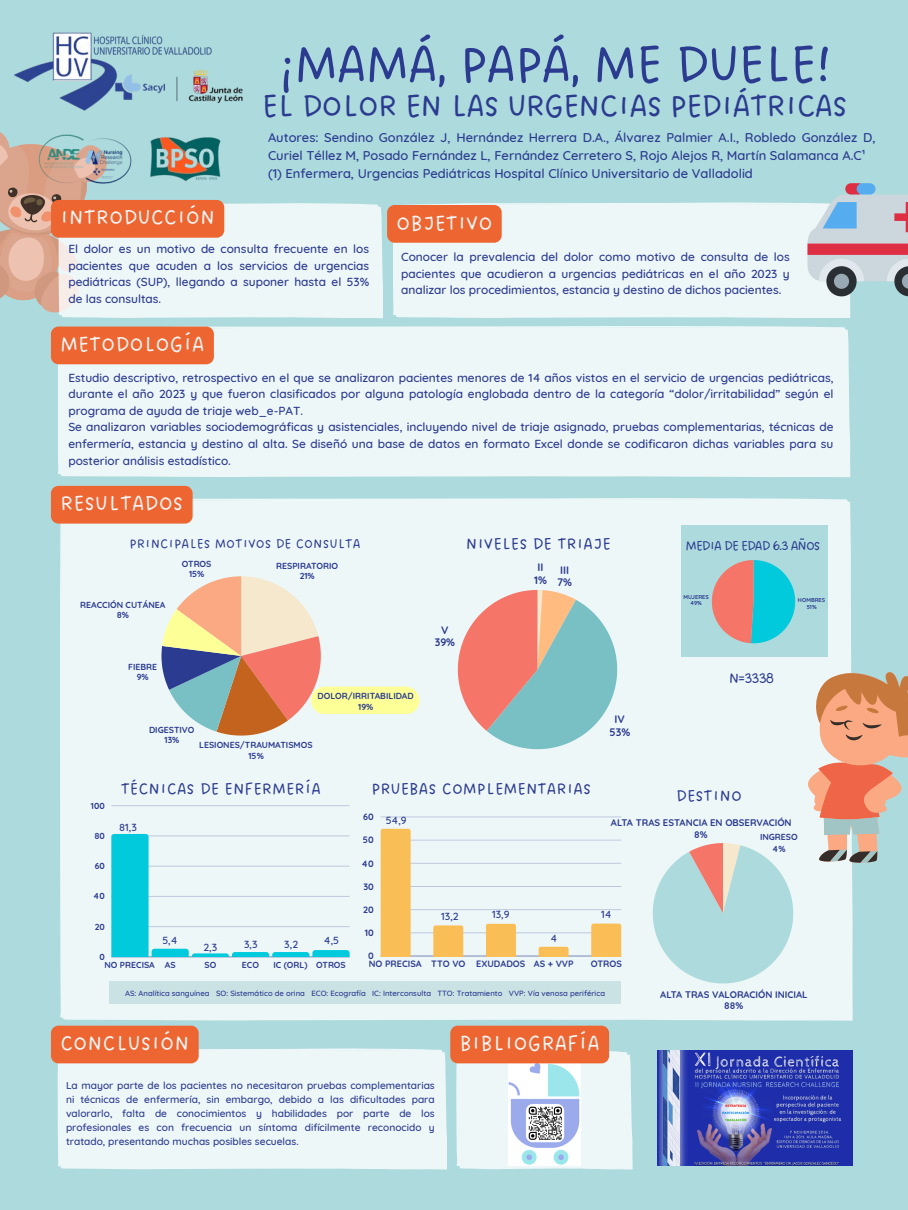
<style>
.page{position:relative;width:908px;height:1210px;background:#fff}
.page>*{position:absolute;margin:0;border:0;box-sizing:border-box;transform-origin:0 0}
.t1{font:56px "DO Sans Regular";letter-spacing:-.04em;color:#2b3b8f}
.t2{font:33.95px "DO Sans Regular";letter-spacing:-.04em;color:#2b3b8f}
.t3{font:22.75px "DO Sans Regular";color:#f5f5f5}
.t4{font:17.5px "DO Sans Regular";color:#2b3b8f}
.t5{font:16.1px "DO Sans Regular";color:#2b3b8f}
.t6{font:14.35px "DO Sans Regular";color:#2b3b8f}
.t7{font:14.35px "DO Sans Regular";letter-spacing:-.075em;color:#2b3b8f}
.t8{font:500 12.95px/18.1px "Quicksand";color:#2b3b8f}
.t9{font:500 11.9px/16.5px "Quicksand";color:#2b3b8f;text-align:justify}
.t10{font:700 10.85px/12.4px "Quicksand";color:#2b3b8f;text-align:center}
.t11{font:500 10.5px "Quicksand";color:#2b3b8f}
.t12{font:500 10.19px/14.2px "Quicksand";color:#2b3b8f;text-align:justify}
.t13{font:700 9.55px/11px "Quicksand";color:#2b3b8f;text-align:center}
.t14{font:700 9.17px "Quicksand";color:#2b3b8f}
.t15{font:700 8.75px/10px "Quicksand";color:#2b3b8f;text-align:center}
.t16{font:700 8.71px "Quicksand";color:#2b3b8f}
.t17{font:500 7.7px "Quicksand";color:#2b3b8f}
.t18{font:700 5.67px/6.5px "Quicksand";color:#2b3b8f;text-align:center}
</style>
<div class="page">
<div style="left:0;top:0;width:907px;height:1210px;background:#addadd"></div>
<div style="left:58px;top:326px;width:789px;height:149px;background:#eef7f8"></div>
<div style="left:60px;top:498px;width:789px;height:520px;background:#eef7f8"></div>
<svg style="left:61px;top:1052px;width:386px;height:117px"></svg>
<div style="left:58px;top:1048px;width:386px;height:119px;background:#eef7f8"></div>
<div style="left:393px;top:202px;width:454px;height:114px;background:#eef7f8"></div>
<svg style="left:807px;top:194px;width:100px;height:102px;background:#b9b5c1"></svg>
<div style="left:845px;top:183px;width:18px;height:11px;background:#dd2e44;border-radius:6px"></div>
<div style="left:856px;top:183px;width:19px;height:11px;background:#55acee;border-radius:6px"></div>
<svg style="left:804px;top:664px;width:103px;height:198px"></svg>
<img style="left:14px;top:32px;width:229px;height:79px">
<img style="left:657px;top:1050px;width:195px;height:115px">
<div style="left:311px;top:686px;width:108px;height:28px;background:#fdff97;border-radius:14px"></div>
<svg style="left:457px;top:590px;width:160px;height:159px;background:#c0b5af"></svg>
<svg style="left:161px;top:576px;width:160px;height:159px;background:#d4b4a0"></svg>
<svg style="left:652px;top:843px;width:141px;height:140px"></svg>
<hr style="left:111px;top:957px;width:238px;height:1px;background:#c0cbdf">
<hr style="left:111px;top:805px;width:238px;height:1px;background:#c6d0e2">
<svg style="left:111px;top:834px;width:238px;height:123px;background:#bcecf1"></svg>
<hr style="left:380px;top:956px;width:241px;height:1px;background:#2b3b8f;opacity:.6">
<hr style="left:380px;top:932px;width:241px;height:1px;background:#cdd8e6">
<hr style="left:380px;top:909px;width:241px;height:1px;background:#c5cfe2">
<hr style="left:380px;top:886px;width:241px;height:1px;background:#bdc8de">
<hr style="left:380px;top:863px;width:241px;height:1px;background:#c7d1e3">
<hr style="left:380px;top:840px;width:241px;height:1px;background:#cfd9e7">
<hr style="left:380px;top:817px;width:241px;height:1px;background:#d8e2ec">
<div style="left:380px;top:828px;width:30px;height:128px;background:#fabe57"></div>
<svg style="left:433px;top:925px;width:30px;height:31px"></svg>
<svg style="left:486px;top:923px;width:29px;height:33px"></svg>
<svg style="left:538px;top:946px;width:30px;height:10px"></svg>
<svg style="left:591px;top:923px;width:30px;height:33px"></svg>
<div style="left:681px;top:525px;width:146px;height:131px;background:#addadd"></div>
<svg style="left:711px;top:560px;width:83px;height:83px"></svg>
<div style="left:110px;top:981px;width:510px;height:23px;background:#cae2e4"></div>
<svg style="left:0;top:132px;width:383px;height:232px"></svg>
<div style="left:51px;top:486px;width:141px;height:37px;background:#ed6631;border-radius:8px"></div>
<div style="left:51px;top:1025px;width:148px;height:38px;background:#ed6631;border-radius:8px"></div>
<svg style="left:450px;top:1025px;width:182px;height:144px;background:#dfcbc4"></svg>
<div style="left:387px;top:205px;width:114px;height:38px;background:#ed6631;border-radius:8px"></div>
<h5 class="t1" style="left:279px;top:32px;width:553px">¡MAMÁ, PAPÁ, ME DUELE!</h5>
<h5 class="t2" style="left:261px;top:86px;width:587px">EL DOLOR EN LAS URGENCIAS PEDIÁTRICAS</h5>
<p class="t8" style="left:268px;top:128px;width:608px">Autores: Sendino González J, Hernández Herrera D.A., Álvarez Palmier A.I., Robledo González D,<br>Curiel Téllez M, Posado Fernández L, Fernández Cerretero S, Rojo Alejos R, Martín Salamanca A.C¹ (1) Enfermera, Urgencias Pediátricas Hospital Clínico Universitario de Valladolid</p>
<h2 class="t3" style="left:60px;top:204px;width:157px">INTRODUCCIÓN</h2>
<h6 class="t9" style="left:68px;top:240px;width:302px">El dolor es un motivo de consulta frecuente en los pacientes que acuden a los servicios de urgencias pediátricas (SUP), llegando a suponer hasta el 53% de las consultas.</h6>
<h6 class="t3" style="left:60px;top:331px;width:146px">METODOLOGÍA</h6>
<h3 class="t3" style="left:396px;top:209px;width:98px">OBJETIVO</h3>
<h4 class="t9" style="left:401px;top:249px;width:390px">Conocer la prevalencia del dolor como motivo de consulta de los pacientes que acudieron a urgencias pediátricas en el año 2023 y analizar los procedimientos, estancia y destino de dichos pacientes.</h4>
<h2 class="t9" style="left:68px;top:369px;width:766px;text-align:left">Estudio descriptivo, retrospectivo en el que se analizaron pacientes menores de 14 años vistos en el servicio de urgencias pediátricas, durante el año 2023 y que fueron clasificados por alguna patología englobada dentro de la categoría “dolor/irritabilidad” según el programa de ayuda de triaje web_e-PAT.<br>Se analizaron variables sociodemográficas y asistenciales, incluyendo nivel de triaje asignado, pruebas complementarias, técnicas de enfermería, estancia y destino al alta. Se diseñó una base de datos en formato Excel donde se codificaron dichas variables para su posterior análisis estadístico.</h2>
<h2 class="t3" style="left:60px;top:490px;width:125px">RESULTADOS</h2>
<h3 class="t6" style="left:129px;top:535px;width:233px">PRINCIPALES MOTIVOS DE CONSULTA</h3>
<h3 class="t4" style="left:466px;top:533px;width:146px">NIVELES DE TRIAJE</h3>
<p class="t15" style="left:80px;top:600px;width:87px">REACCIÓN CUTÁNEA<br>8%</p>
<p class="t15" style="left:182px;top:558px;width:31px">OTROS<br>15%</p>
<p class="t15" style="left:128px;top:661px;width:31px">FIEBRE<br>9%</p>
<p class="t15" style="left:276px;top:560px;width:64px;line-height:10.1px">RESPIRATORIO<br>21%</p>
<p class="t15" style="left:317px;top:690px;width:98px;line-height:11.2px">DOLOR/IRRITABILIDAD<br>19%</p>
<p class="t15" style="left:149px;top:724px;width:47px">DIGESTIVO<br>13%</p>
<p class="t15" style="left:199px;top:739px;width:115px;line-height:11.1px">LESIONES/TRAUMATISMOS<br>15%</p>
<p class="t10" style="left:434px;top:623px;width:22px;line-height:12.5px">V<br>39%</p>
<p class="t10" style="left:534px;top:561px;width:14px">II<br>1%</p>
<p class="t10" style="left:557px;top:563px;width:17px;text-align:left">III<br>7%</p>
<p class="t16" style="left:91px;top:800px;width:15px">100</p>
<p class="t4" style="left:121px;top:778px;width:202px">TÉCNICAS DE ENFERMERÍA</p>
<h3 class="t4" style="left:371px;top:778px;width:221px">PRUEBAS COMPLEMENTARIAS</h3>
<p class="t10" style="left:609px;top:713px;width:22px">IV<br>53%</p>
<p class="t7" style="left:685px;top:537px;width:136px">MEDIA DE EDAD 6.3 AÑOS</p>
<p class="t18" style="left:683px;top:593px;width:27px">MUJERES<br>49%</p>
<p class="t18" style="left:797px;top:597px;width:29px">HOMBRES<br>51%</p>
<p class="t5" style="left:728px;top:668px;width:47px">N=3338</p>
<h3 class="t4" style="left:676px;top:785px;width:67px">DESTINO</h3>
<p class="t16" style="left:94px;top:830px;width:12px">80</p>
<p class="t11" style="left:119px;top:820px;width:19px">81,3</p>
<p class="t14" style="left:363px;top:811px;width:12px">60</p>
<p class="t14" style="left:362px;top:834px;width:12px">50</p>
<p class="t11" style="left:385px;top:813px;width:23px">54,9</p>
<p class="t13" style="left:610px;top:817px;width:182px">ALTA TRAS ESTANCIA EN OBSERVACIÓN<br>8%</p>
<p class="t15" style="left:759px;top:831px;width:39px">INGRESO</p>
<p class="t15" style="left:772px;top:843px;width:15px">4%</p>
<p class="t16" style="left:95px;top:860px;width:12px">60</p>
<p class="t14" style="left:361px;top:857px;width:14px">40</p>
<p class="t14" style="left:363px;top:880px;width:12px">30</p>
<p class="t16" style="left:93px;top:890px;width:13px">40</p>
<p class="t16" style="left:95px;top:921px;width:12px">20</p>
<p class="t11" style="left:162px;top:934px;width:17px">5,4</p>
<p class="t11" style="left:203px;top:940px;width:15px">2,3</p>
<p class="t11" style="left:244px;top:937px;width:15px">3,3</p>
<p class="t11" style="left:284px;top:937px;width:15px">3,2</p>
<p class="t11" style="left:324px;top:934px;width:17px">4,5</p>
<p class="t16" style="left:99px;top:951px;width:7px">0</p>
<p class="t16" style="left:104px;top:959px;width:73px">NO PRECISA AS</p>
<p class="t16" style="left:204px;top:959px;width:13px">SO</p>
<p class="t16" style="left:242px;top:959px;width:19px">ECO</p>
<p class="t16" style="left:273px;top:959px;width:74px">IC (ORL) OTROS</p>
<p class="t14" style="left:363px;top:903px;width:12px">20</p>
<p class="t14" style="left:364px;top:927px;width:10px">10</p>
<p class="t11" style="left:441px;top:909px;width:19px">13,2</p>
<p class="t11" style="left:492px;top:907px;width:19px">13,9</p>
<p class="t11" style="left:550px;top:932px;width:8px">4</p>
<p class="t11" style="left:601px;top:907px;width:12px">14</p>
<p class="t14" style="left:368px;top:950px;width:7px">0</p>
<p class="t14" style="left:369px;top:958px;width:206px">NO PRECISA TTO VO EXUDADOS AS + VVP</p>
<p class="t14" style="left:590px;top:958px;width:33px">OTROS</p>
<h2 class="t17" style="left:125px;top:988px;width:481px">AS: Analítica sanguínea SO: Sistemático de orina ECO: Ecografía IC: Interconsulta TTO: Tratamiento VVP: Vía venosa periférica</h2>
<h6 class="t3" style="left:60px;top:1030px;width:131px">CONCLUSIÓN</h6>
<h2 class="t3" style="left:459px;top:1030px;width:142px">BIBLIOGRAFÍA</h2>
<h4 class="t12" style="left:66px;top:1077px;width:370px">La mayor parte de los pacientes no necesitaron pruebas complementarias ni técnicas de enfermería, sin embargo, debido a las dificultades para valorarlo, falta de conocimientos y habilidades por parte de los profesionales es con frecuencia un síntoma difícilmente reconocido y tratado, presentando muchas posibles secuelas.</h4>
<p class="t13" style="left:660px;top:988px;width:149px">ALTA TRAS VALORACIÓN INICIAL<br>88%</p>
</div>
